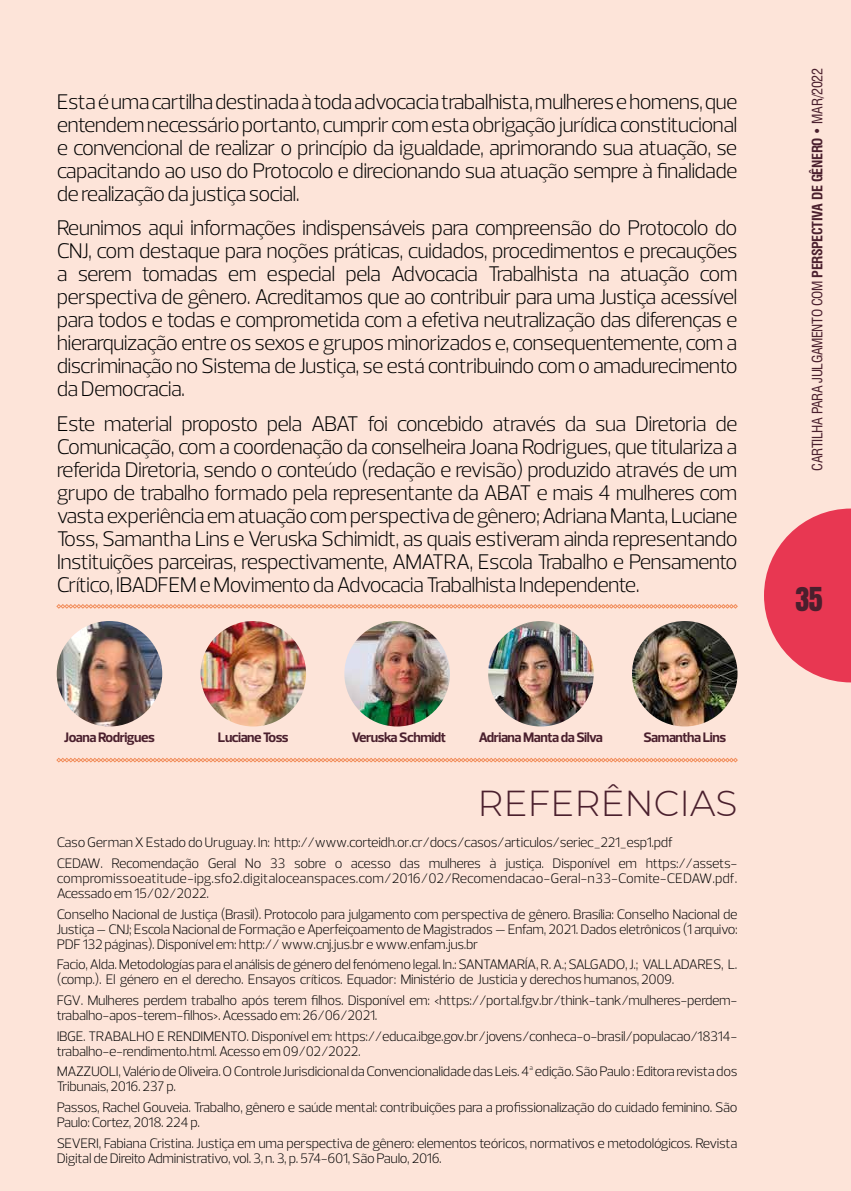
<style>
.page{position:relative;width:851px;height:1191px;background:#fff}
.page>*{position:absolute;margin:0;border:0;box-sizing:border-box;transform-origin:0 0}
.t1{font:300 36px "Montserrat";color:#4a1f2d}
.t2{font:28px "Anton";color:#4a1f2d}
.t3{font:300 21.6px/23px "Prelo";letter-spacing:-.035em;color:#000;text-align:justify}
.t4{font:300 14px/15px "Prelo";letter-spacing:-.025em;color:#000}
.t5{font:300 14px/15px "Prelo";color:#000}
.t6{font:700 14px "Prelo";letter-spacing:-.035em;color:#4a1f2d}
.t7{font:condensed 14px "Swiss 721 BT";letter-spacing:-.025em;color:#4a1f2d}
.s1{font-weight:700}
</style>
<div class="page">
<div style="left:0;top:0;width:850px;height:1191px;background:#fde4d9"></div>
<svg style="left:764px;top:508px;width:86px;height:174px"></svg>
<svg style="left:56px;top:758px;width:681px;height:4px;background:#f5b18f"></svg>
<svg style="left:56px;top:604px;width:681px;height:4px"></svg>
<img style="left:57px;top:621px;width:105px;height:105px;border-radius:53px">
<img style="left:200px;top:621px;width:106px;height:105px;border-radius:53px">
<img style="left:344px;top:621px;width:106px;height:105px;border-radius:53px">
<img style="left:488px;top:621px;width:105px;height:105px;border-radius:53px">
<img style="left:632px;top:621px;width:105px;height:105px;border-radius:53px">
<p class="t3" style="left:57px;top:90px;width:682px">Esta é uma cartilha destinada à toda advocacia trabalhista, mulheres e homens, que entendem necessário portanto, cumprir com esta obrigação jurídica constitucional e convencional de realizar o princípio da igualdade, aprimorando sua atuação, se capacitando ao uso do Protocolo e direcionando sua atuação sempre à finalidade de realização da justiça social.</p>
<p class="t3" style="left:57px;top:217px;width:682px">Reunimos aqui informações indispensáveis para compreensão do Protocolo do CNJ, com destaque para noções práticas, cuidados, procedimentos e precauções a serem tomadas em especial pela Advocacia Trabalhista na atuação com perspectiva de gênero. Acreditamos que ao contribuir para uma Justiça acessível para todos e todas e comprometida com a efetiva neutralização das diferenças e hierarquização entre os sexos e grupos minorizados e, consequentemente, com a discriminação no Sistema de Justiça, se está contribuindo com o amadurecimento da Democracia.</p>
<p class="t3" style="left:57px;top:412px;width:682px">Este material proposto pela ABAT foi concebido através da sua Diretoria de Comunicação, com a coordenação da conselheira Joana Rodrigues, que titulariza a referida Diretoria, sendo o conteúdo (redação e revisão) produzido através de um grupo de trabalho formado pela representante da ABAT e mais 4 mulheres com vasta experiência em atuação com perspectiva de gênero; Adriana Manta, Luciane Toss, Samantha Lins e Veruska Schimidt, as quais estiveram ainda representando Instituições parceiras, respectivamente, AMATRA, Escola Trabalho e Pensamento Crítico, IBADFEM e Movimento da Advocacia Trabalhista Independente.</p>
<p class="t6" style="left:64px;top:728px;width:92px">Joana Rodrigues</p>
<p class="t6" style="left:218px;top:728px;width:72px">Luciane Toss</p>
<p class="t6" style="left:352px;top:728px;width:96px">Veruska Schmidt</p>
<p class="t6" style="left:478px;top:728px;width:126px">Adriana Manta da Silva</p>
<p class="t6" style="left:643px;top:728px;width:84px">Samantha Lins</p>
<h1 class="t1" style="left:477px;top:779px;width:261px">REFERÊNCIAS</h1>
<p class="t4" style="left:57px;top:832px;width:682px;line-height:20.6px">Caso German X Estado do Uruguay. In: http://www.corteidh.or.cr/docs/casos/articulos/seriec_221_esp1.pdf<br>CEDAW. Recomendação Geral No 33 sobre o acesso das mulheres à justiça. Disponível em https://assets-</p>
<p class="t5" style="left:57px;top:870px;width:682px">compromissoeatitude-ipg.sfo2.digitaloceanspaces.com/2016/02/Recomendacao-Geral-n33-Comite-CEDAW.pdf.<br>Acessado em 15/02/2022.</p>
<p class="t4" style="left:57px;top:906px;width:682px;text-align:justify">Conselho Nacional de Justiça (Brasil). Protocolo para julgamento com perspectiva de gênero. Brasília: Conselho Nacional de Justiça – CNJ; Escola Nacional de Formação e Aperfeiçoamento de Magistrados — Enfam, 2021. Dados eletrônicos (1 arquivo:<br>PDF 132 páginas). Disponível em: http:// www.cnj.jus.br e www.enfam.jus.br</p>
<p class="t4" style="left:57px;top:957px;width:682px">Facio, Alda. Metodologías para el análisis de género del fenómeno legal. In.: SANTAMARÍA, R. A.; SALGADO, J.; VALLADARES, L. (comp.). El género en el derecho. Ensayos críticos. Equador: Ministério de Justicia y derechos humanos, 2009.</p>
<p class="t4" style="left:57px;top:992px;width:682px">FGV. Mulheres perdem trabalho após terem filhos. Disponível em: &lt;https://portal.fgv.br/think-tank/mulheres-perdem&shy;trabalho-apos-terem-filhos&gt;. Acessado em: 26/06/2021.</p>
<p class="t4" style="left:57px;top:1028px;width:682px">IBGE. TRABALHO E RENDIMENTO. Disponível em: https://educa.ibge.gov.br/jovens/conheca-o-brasil/populacao/18314- trabalho-e-rendimento.html. Acesso em 09/02/2022.</p>
<p class="t4" style="left:57px;top:1064px;width:682px">MAZZUOLI, Valério de Oliveira. O Controle Jurisdicional da Convencionalidade das Leis. 4ª edição. São Paulo : Editora revista dos<br>Tribunais, 2016. 237 p.</p>
<p class="t4" style="left:57px;top:1099px;width:682px">Passos, Rachel Gouveia. Trabalho, gênero e saúde mental: contribuições para a profissionalização do cuidado feminino. São<br>Paulo: Cortez, 2018. 224 p.</p>
<p class="t4" style="left:57px;top:1135px;width:682px">SEVERI, Fabiana Cristina. Justiça em uma perspectiva de gênero: elementos teóricos, normativos e metodológicos. Revista<br>Digital de Direito Administrativo, vol. 3, n. 3, p. 574-601, São Paulo, 2016.</p>
<p class="t7" style="left:809px;top:470px;width:404px;rotate:-90deg">CARTILHA PARA JULGAMENTO COM <span class="s1">PERSPECTIVA DE GÊNERO</span> • MAR/2022</p>
<h2 class="t2" style="left:795px;top:585px;width:29px">35</h2>
</div>
